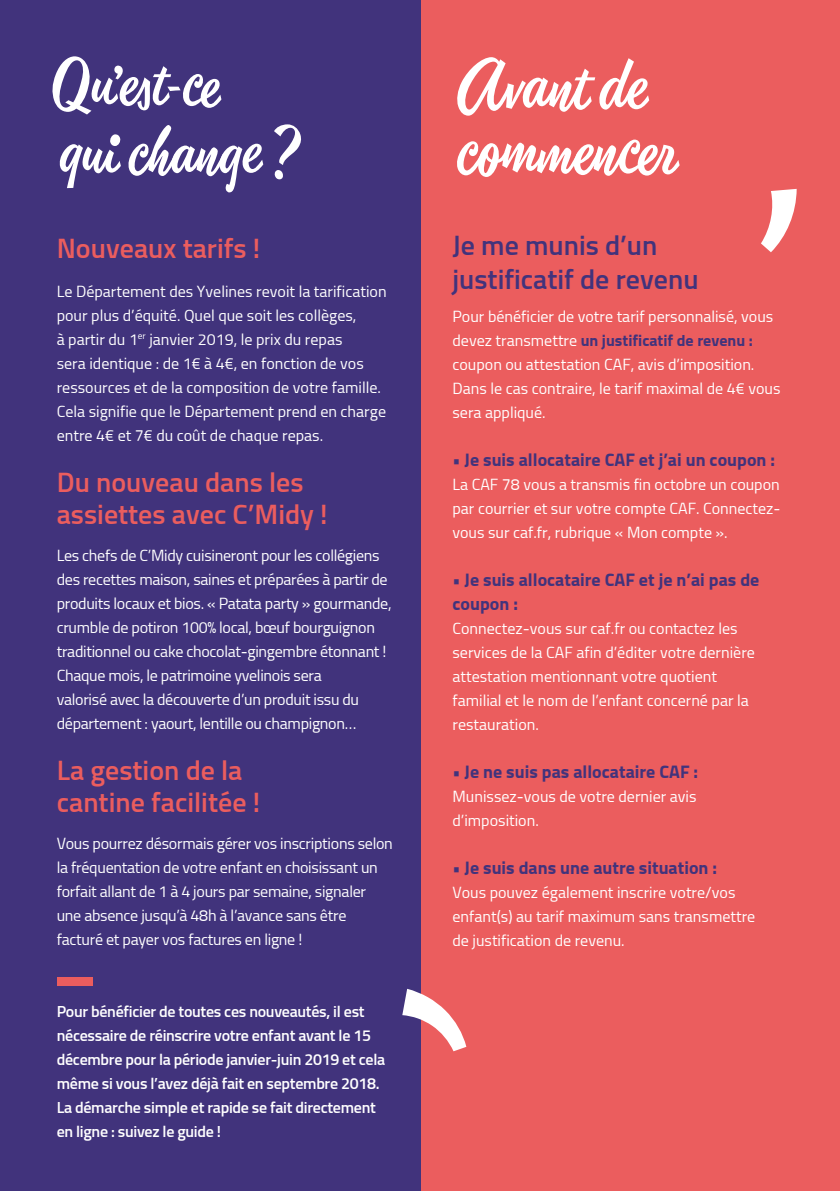
<style>
.page{position:relative;width:840px;height:1191px;background:#fff}
.page>*{position:absolute;margin:0;border:0;box-sizing:border-box;transform-origin:0 0}
.t1{font:italic 72px "Globe Script";color:#fff}
.t2{font:italic 68px/68px "Globe Script";color:#fff}
.t3{font:600 28px/32px "Titillium";color:#eb5d5e}
.t4{font:600 28px/34px "Titillium";color:#41337c}
.t5{font:700 18px/24px "Titillium";color:#41337c}
.t6{font:16px/24px "Titillium";color:#fff}
.t7{font:16px/24px "Titillium";letter-spacing:-.02em;color:#fff}
.t8{font:600 16px/24px "Titillium";letter-spacing:-.02em;color:#fff}
.s1{font-weight:700;color:#41337c}
</style>
<div class="page">
<div style="left:420px;top:0;width:419px;height:1191px;background:#eb5d5e"></div>
<div style="left:0;top:0;width:420px;height:1191px;background:#41337c"></div>
<div style="left:57px;top:977px;width:35px;height:8px;background:#eb5d5e"></div>
<svg style="left:761px;top:189px;width:35px;height:63px"></svg>
<svg style="left:402px;top:988px;width:64px;height:63px"></svg>
<p class="t2" style="left:57px;top:51px;width:252px">Qu’est-ce quichange?</p>
<p class="t3" style="left:57px;top:232px;width:205px">Nouveaux tarifs !</p>
<p class="t6" style="left:57px;top:279px;width:331px">Le Département des Yvelines revoit la tarification pour plus d’équité. Quel que soit les collèges,<br>à partir du 1<sup>er</sup> janvier 2019, le prix du repas<br>sera identique : de 1€ à 4€, en fonction de vos ressources et de la composition de votre famille.<br>Cela signifie que le Département prend en charge entre 4€ et 7€ du coût de chaque repas.</p>
<p class="t3" style="left:57px;top:465px;width:272px">Du nouveau dans les assiettes avec C’Midy !</p>
<p class="t7" style="left:57px;top:543px;width:336px">Les chefs de C’Midy cuisineront pour les collégiens des recettes maison, saines et préparées à partir de produits locaux et bios. « Patata party » gourmande, crumble de potiron 100% local, bœuf bourguignon traditionnel ou cake chocolat-gingembre étonnant !<br>Chaque mois, le patrimoine yvelinois sera<br>valorisé avec la découverte d’un produit issu du département : yaourt, lentille ou champignon…</p>
<p class="t3" style="left:57px;top:753px;width:187px">La gestion de la</p>
<p class="t3" style="left:57px;top:785px;width:205px">cantine facilitée !</p>
<p class="t6" style="left:57px;top:831px;width:337px">Vous pourrez désormais gérer vos inscriptions selon la fréquentation de votre enfant en choisissant un forfait allant de 1 à 4 jours par semaine, signaler une absence jusqu’à 48h à l’avance sans être facturé et payer vos factures en ligne !</p>
<p class="t8" style="left:57px;top:999px;width:330px">Pour bénéficier de toutes ces nouveautés, il est nécessaire de réinscrire votre enfant avant le 15 décembre pour la période janvier-juin 2019 et cela même si vous l’avez déjà fait en septembre 2018.<br>La démarche simple et rapide se fait directement en ligne : suivez le guide !</p>
<p class="t1" style="left:461px;top:41px;width:224px">Avant de</p>
<p class="t1" style="left:466px;top:105px;width:249px">commencer</p>
<p class="t4" style="left:452px;top:228px;width:247px">Je me munis d’un justificatif de revenu</p>
<p class="t6" style="left:452px;top:305px;width:329px">Pour bénéficier de votre tarif personnalisé, vous devez transmettre <span class="s1">un justificatif de revenu : </span>coupon ou attestation CAF, avis d’imposition.<br>Dans le cas contraire, le tarif maximal de 4€ vous sera appliqué.</p>
<p class="t5" style="left:452px;top:448px;width:324px">• Je suis allocataire CAF et j’ai un coupon :</p>
<p class="t6" style="left:452px;top:473px;width:329px;text-align:justify">La CAF 78 vous a transmis fin octobre un coupon par courrier et sur votre compte CAF. Connectez&shy;vous sur caf.fr, rubrique « Mon compte ».</p>
<p class="t5" style="left:452px;top:568px;width:308px">• Je suis allocataire CAF et je n’ai pas de coupon :</p>
<p class="t6" style="left:452px;top:617px;width:304px">Connectez-vous sur caf.fr ou contactez les services de la CAF afin d’éditer votre dernière attestation mentionnant votre quotient familial et le nom de l’enfant concerné par la restauration.</p>
<p class="t5" style="left:452px;top:760px;width:247px">• Je ne suis pas allocataire CAF :</p>
<p class="t6" style="left:452px;top:785px;width:245px">Munissez-vous de votre dernier avis d’imposition.</p>
<p class="t5" style="left:452px;top:856px;width:266px">• Je suis dans une autre situation :</p>
<p class="t6" style="left:452px;top:881px;width:304px">Vous pouvez également inscrire votre/vos enfant(s) au tarif maximum sans transmettre</p>
<p class="t6" style="left:452px;top:929px;width:174px">de justification de revenu.</p>
</div>
